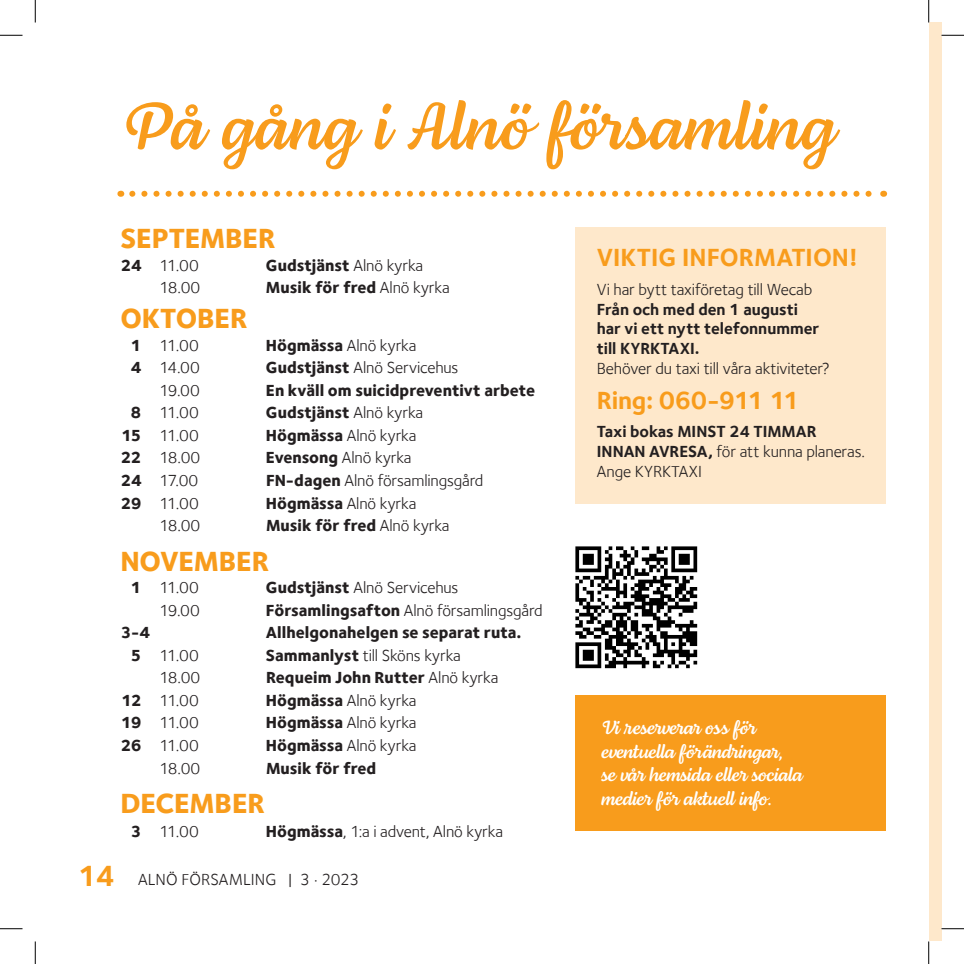
<style>
.page{position:relative;width:964px;height:964px;background:#fff}
.page>*{position:absolute;margin:0;border:0;box-sizing:border-box;transform-origin:0 0}
.t1{font:67.5px "Lemongrass Script";color:#f89c1c}
.t2{font:800 28.5px "Foundry Sterling";letter-spacing:-.005em;color:#f89c1c}
.t3{font:700 25.5px "Foundry Sterling";letter-spacing:-.005em;color:#f89c1c}
.t4{font:19.5px/23.4px "Lemongrass Script";letter-spacing:-.02em;color:#fff}
.t5{font:16.5px "Foundry Sterling";letter-spacing:-.01em;color:#231f20}
.t6{font:800 16.5px "Foundry Sterling";color:#231f20}
.t7{font:700 16.5px/19.8px "Foundry Sterling";letter-spacing:-.005em;color:#231f20}
.s1{font-weight:800}
.s2{font-weight:400}
.s3{font-weight:700;font-size:30px;color:#f89c1c}
</style>
<div class="page">
<div style="left:575px;top:227px;width:311px;height:276px;background:#fee8cb"></div>
<svg style="left:132px;top:191px;width:740px;height:6px"></svg>
<div style="left:575px;top:695px;width:311px;height:135px;background:#f89c1c"></div>
<img style="left:575px;top:547px;width:122px;height:121px">
<div style="left:928px;top:22px;width:13px;height:919px;background:#fee8cb"></div>
<svg style="left:0;top:35px;width:22px;height:1px"></svg>
<svg style="left:941px;top:35px;width:22px;height:1px"></svg>
<svg style="left:0;top:928px;width:22px;height:1px"></svg>
<svg style="left:941px;top:928px;width:22px;height:1px"></svg>
<svg style="left:35px;top:0;width:1px;height:22px"></svg>
<svg style="left:35px;top:941px;width:1px;height:22px"></svg>
<svg style="left:928px;top:0;width:1px;height:22px"></svg>
<svg style="left:928px;top:941px;width:1px;height:22px"></svg>
<h1 class="t1" style="left:120px;top:86px;width:715px">På gång i Alnö församling</h1>
<h2 class="t2" style="left:120px;top:221px;width:157px">SEPTEMBER</h2>
<p class="t5" style="left:120px;top:255px;width:80px"><span class="s1">24</span> 11.00</p>
<p class="t6" style="left:266px;top:255px;width:159px">Gudstjänst <span class="s2">Alnö kyrka</span></p>
<p class="t5" style="left:159px;top:278px;width:42px">18.00</p>
<p class="t6" style="left:266px;top:277px;width:185px">Musik för fred <span class="s2">Alnö kyrka</span></p>
<h2 class="t2" style="left:120px;top:301px;width:129px">OKTOBER</h2>
<p class="t5" style="left:131px;top:336px;width:70px"><span class="s1">1</span> 11.00</p>
<p class="t5" style="left:266px;top:336px;width:152px"><span class="s1">Högmässa</span> Alnö kyrka</p>
<p class="t5" style="left:131px;top:358px;width:71px"><span class="s1">4</span> 14.00</p>
<p class="t5" style="left:266px;top:358px;width:194px"><span class="s1">Gudstjänst</span> Alnö Servicehus</p>
<p class="t5" style="left:159px;top:381px;width:42px">19.00</p>
<p class="t6" style="left:266px;top:380px;width:271px">En kväll om suicidpreventivt arbete</p>
<p class="t5" style="left:131px;top:403px;width:70px"><span class="s1">8</span> 11.00</p>
<p class="t6" style="left:266px;top:402px;width:159px">Gudstjänst <span class="s2">Alnö kyrka</span></p>
<p class="t5" style="left:121px;top:426px;width:79px"><span class="s1">15</span> 11.00</p>
<p class="t5" style="left:266px;top:426px;width:152px"><span class="s1">Högmässa</span> Alnö kyrka</p>
<p class="t5" style="left:121px;top:448px;width:81px"><span class="s1">22</span> 18.00</p>
<p class="t5" style="left:266px;top:448px;width:147px"><span class="s1">Evensong</span> Alnö kyrka</p>
<p class="t5" style="left:120px;top:471px;width:79px"><span class="s1">24</span> 17.00</p>
<p class="t5" style="left:266px;top:471px;width:219px"><span class="s1">FN-dagen</span> Alnö församlingsgård</p>
<p class="t5" style="left:120px;top:493px;width:80px"><span class="s1">29</span> 11.00</p>
<p class="t5" style="left:266px;top:493px;width:152px"><span class="s1">Högmässa</span> Alnö kyrka</p>
<p class="t5" style="left:159px;top:516px;width:42px">18.00</p>
<p class="t6" style="left:266px;top:515px;width:185px">Musik för fred <span class="s2">Alnö kyrka</span></p>
<h2 class="t2" style="left:120px;top:543px;width:150px">NOVEMBER</h2>
<p class="t5" style="left:131px;top:578px;width:70px"><span class="s1">1</span> 11.00</p>
<p class="t5" style="left:266px;top:578px;width:194px"><span class="s1">Gudstjänst</span> Alnö Servicehus</p>
<p class="t5" style="left:159px;top:600px;width:42px">19.00</p>
<p class="t5" style="left:266px;top:600px;width:278px"><span class="s1">Församlingsafton</span> Alnö församlingsgård</p>
<p class="t6" style="left:120px;top:622px;width:31px">3-4</p>
<p class="t6" style="left:266px;top:622px;width:257px">Allhelgonahelgen se separat ruta.</p>
<p class="t5" style="left:131px;top:645px;width:70px"><span class="s1">5</span> 11.00</p>
<p class="t5" style="left:266px;top:645px;width:196px"><span class="s1">Sammanlyst</span> till Sköns kyrka</p>
<p class="t5" style="left:159px;top:668px;width:42px">18.00</p>
<p class="t6" style="left:266px;top:667px;width:234px">Requeim John Rutter <span class="s2">Alnö kyrka</span></p>
<p class="t5" style="left:121px;top:690px;width:79px"><span class="s1">12</span> 11.00</p>
<p class="t5" style="left:266px;top:690px;width:152px"><span class="s1">Högmässa</span> Alnö kyrka</p>
<p class="t5" style="left:121px;top:713px;width:79px"><span class="s1">19</span> 11.00</p>
<p class="t5" style="left:266px;top:713px;width:152px"><span class="s1">Högmässa</span> Alnö kyrka</p>
<p class="t5" style="left:120px;top:735px;width:80px"><span class="s1">26</span> 11.00</p>
<p class="t5" style="left:266px;top:735px;width:152px"><span class="s1">Högmässa</span> Alnö kyrka</p>
<p class="t5" style="left:159px;top:758px;width:42px">18.00</p>
<p class="t6" style="left:266px;top:758px;width:112px">Musik för fred</p>
<h2 class="t2" style="left:120px;top:786px;width:146px">DECEMBER</h2>
<p class="t5" style="left:131px;top:821px;width:70px"><span class="s1">3</span> 11.00</p>
<p class="t5" style="left:266px;top:821px;width:238px"><span class="s1">Högmässa</span>, 1:a i advent, Alnö kyrka</p>
<p class="t5" style="left:78px;top:869px;width:283px"><span class="s3">14</span> ALNÖ FÖRSAMLING | 3 · 2023</p>
<h3 class="t3" style="left:597px;top:243px;width:263px">VIKTIG INFORMATION!</h3>
<p class="t5" style="left:597px;top:280px;width:217px">Vi har bytt taxiföretag till Wecab</p>
<p class="t7" style="left:597px;top:299px;width:224px">Från och med den 1 augusti har vi ett nytt telefonnummer till KYRKTAXI.</p>
<p class="t5" style="left:597px;top:359px;width:234px">Behöver du taxi till våra aktiviteter?</p>
<h3 class="t3" style="left:597px;top:385px;width:204px">Ring: 060-911 11</h3>
<p class="t7" style="left:597px;top:421px;width:269px">Taxi bokas MINST 24 TIMMAR<br>INNAN AVRESA, <span class="s2">för att kunna planeras.<br>Ange KYRKTAXI</span></p>
<p class="t4" style="left:601px;top:716px;width:203px">Vi reserverar oss för eventuella förändringar, se vår hemsida eller sociala medier för aktuell info.</p>
</div>
